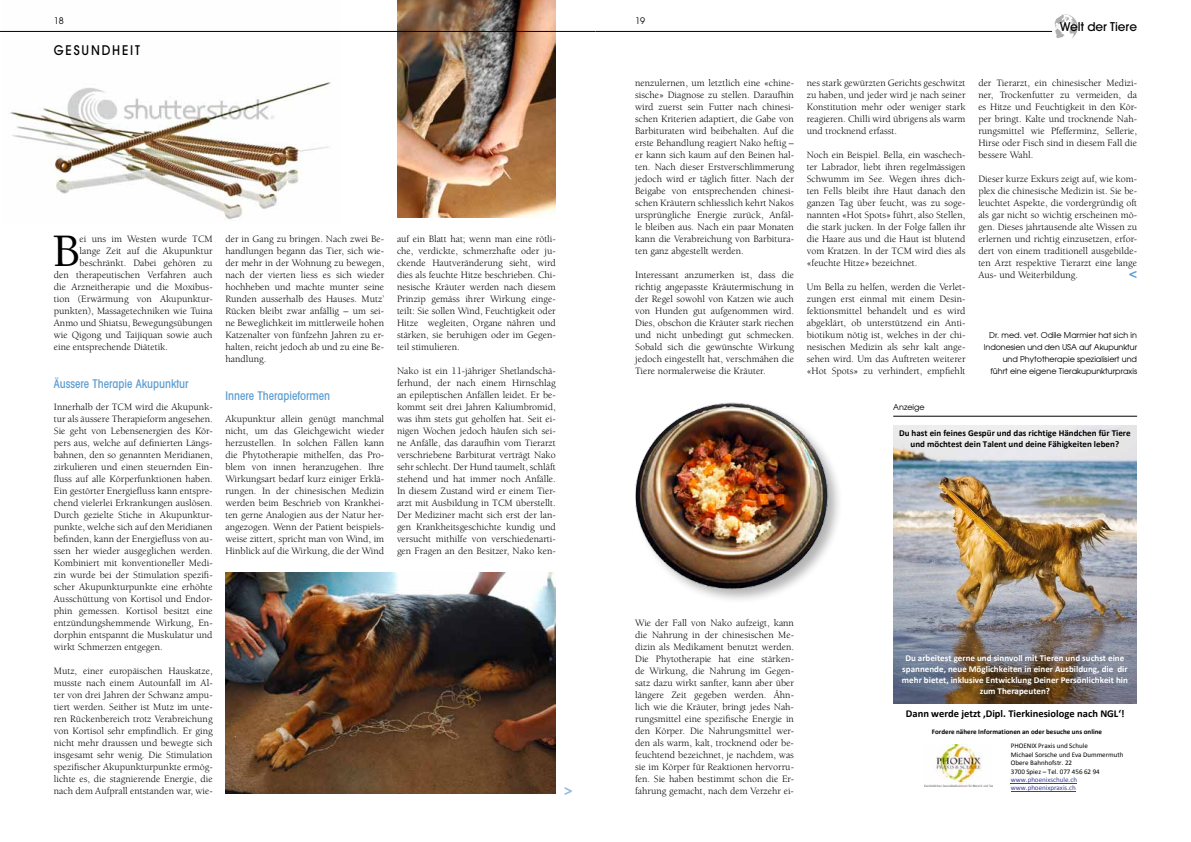
<style>
.page{position:relative;width:1191px;height:842px;background:#fff}
.page>*{position:absolute;margin:0;border:0;box-sizing:border-box;transform-origin:0 0}
.t1{font:500 47.8px "Berkeley";color:#000}
.t2{font:600 15.4px "Avant Garde";color:#96bbe3;scale:.91 1}
.t3{font:600 condensed 14px "Avant Garde";color:#5d9dd1}
.t4{font:500 13.2px "Avant Garde";letter-spacing:.15em;color:#000;scale:.91 1}
.t5{font:500 condensed 12px "Avant Garde";color:#5d9dd1}
.t6{font:500 12px "Avant Garde";color:#000}
.t7{font:700 10.5px "Calibri";color:#000}
.t8{font:10px/12px "Berkeley";color:#000;text-align:justify}
.t9{font:700 9px/10.8px "Calibri";color:#fff;text-align:center}
.t10{font:700 9px/10.8px "Calibri";color:#000;text-align:center}
.t11{font:9px "Avant Garde";color:#000}
.t12{font:8px/12px "Avant Garde";color:#000;text-align:right}
.t13{font:7px/8.4px "Calibri";letter-spacing:-.005em;color:#000}
.t14{font:700 7px "Calibri";color:#000}
.t15{font:7px/8.4px "Calibri";color:#364194}
</style>
<div class="page">
<img style="left:2px;top:30px;width:338px;height:190px">
<img style="left:397px;top:0;width:159px;height:218px">
<img style="left:225px;top:573px;width:331px;height:221px">
<img style="left:635px;top:402px;width:204px;height:198px">
<svg style="left:1054px;top:14px;width:23px;height:24px"></svg>
<hr style="left:595px;top:31px;width:457px;height:1px;background:#000">
<hr style="left:0;top:31px;width:595px;height:1px;background:#000">
<img style="left:893px;top:425px;width:244px;height:92px">
<img style="left:893px;top:517px;width:244px;height:92px">
<svg style="left:893px;top:609px;width:244px;height:92px;background:#757071"></svg>
<img style="left:924px;top:744px;width:68px;height:43px">
<hr style="left:1011px;top:783px;width:66px;height:1px;background:#364194">
<hr style="left:1011px;top:791px;width:64px;height:1px;background:#364194">
<hr style="left:893px;top:416px;width:244px;height:1px;background:#000">
<p class="t11" style="left:54px;top:15px;width:11px">18</p>
<p class="t11" style="left:635px;top:15px;width:11px">19</p>
<h3 class="t4" style="left:54px;top:42px;width:96px">GESUNDHEIT</h3>
<h1 class="t1" style="left:53px;top:225px;width:28px">B</h1>
<p class="t8" style="left:80px;top:233px;width:135px">ei uns im Westen wurde TCM</p>
<p class="t8" style="left:80px;top:245px;width:135px">lange Zeit auf die Akupunktur</p>
<p class="t8" style="left:80px;top:257px;width:135px">beschränkt. Dabei gehören zu</p>
<p class="t8" style="left:54px;top:269px;width:160px">den therapeutischen Verfahren auch</p>
<p class="t8" style="left:54px;top:281px;width:160px">die Arzneitherapie und die Moxibus-</p>
<p class="t8" style="left:54px;top:293px;width:160px">tion (Erwärmung von Akupunktur-</p>
<p class="t8" style="left:54px;top:305px;width:160px">punkten), Massagetechniken wie Tuina</p>
<p class="t8" style="left:54px;top:317px;width:160px">Anmo und Shiatsu, Bewegungsübungen</p>
<p class="t8" style="left:54px;top:329px;width:160px">wie Qigong und Taijiquan sowie auch</p>
<p class="t8" style="left:54px;top:341px;width:116px">eine entsprechende Diätetik.</p>
<p class="t5" style="left:54px;top:376px;width:136px">Äussere Therapie Akupunktur</p>
<p class="t8" style="left:54px;top:401px;width:160px">Innerhalb der TCM wird die Akupunk&shy;tur als äussere Therapieform angesehen.<br>Sie geht von Lebensenergien des Kör&shy;pers aus, welche auf definierten Längs&shy;bahnen, den so genannten Meridianen, zirkulieren und einen steuernden Ein&shy;fluss auf alle Körperfunktionen haben.<br>Ein gestörter Energiefluss kann entspre&shy;chend vielerlei Erkrankungen auslösen.<br>Durch gezielte Stiche in Akupunktur&shy;punkte, welche sich auf den Meridianen befinden, kann der Energiefluss von au&shy;ssen her wieder ausgeglichen werden.<br>Kombiniert mit konventioneller Medi&shy;zin wurde bei der Stimulation spezifi&shy;scher Akupunkturpunkte eine erhöhte Ausschüttung von Kortisol und Endor&shy;phin gemessen. Kortisol besitzt eine entzündungshemmende Wirkung, En&shy;dorphin entspannt die Muskulatur und wirkt Schmerzen entgegen.</p>
<p class="t8" style="left:54px;top:665px;width:160px">Mutz, einer europäischen Hauskatze, musste nach einem Autounfall im Al&shy;ter von drei Jahren der Schwanz ampu&shy;tiert werden. Seither ist Mutz im unte&shy;ren Rückenbereich trotz Verabreichung von Kortisol sehr empfindlich. Er ging nicht mehr draussen und bewegte sich insgesamt sehr wenig. Die Stimulation spezifischer Akupunkturpunkte ermög&shy;lichte es, die stagnierende Energie, die nach dem Aufprall entstanden war, wie-</p>
<p class="t8" style="left:225px;top:233px;width:160px">der in Gang zu bringen. Nach zwei Be&shy;handlungen begann das Tier, sich wie&shy;der mehr in der Wohnung zu bewegen, nach der vierten liess es sich wieder hochheben und machte munter seine Runden ausserhalb des Hauses. Mutz’ Rücken bleibt zwar anfällig – um sei&shy;ne Beweglichkeit im mittlerweile hohen Katzenalter von fünfzehn Jahren zu er&shy;halten, reicht jedoch ab und zu eine Be&shy;handlung.</p>
<p class="t5" style="left:225px;top:388px;width:106px">Innere Therapieformen</p>
<p class="t8" style="left:225px;top:413px;width:160px">Akupunktur allein genügt manchmal nicht, um das Gleichgewicht wieder herzustellen. In solchen Fällen kann die Phytotherapie mithelfen, das Pro&shy;blem von innen heranzugehen. Ihre Wirkungsart bedarf kurz einiger Erklä&shy;rungen. In der chinesischen Medizin werden beim Beschrieb von Krankhei&shy;ten gerne Analogien aus der Natur her&shy;angezogen. Wenn der Patient beispiels&shy;weise zittert, spricht man von Wind, im Hinblick auf die Wirkung, die der Wind</p>
<p class="t8" style="left:397px;top:233px;width:160px">auf ein Blatt hat; wenn man eine rötli&shy;che, verdickte, schmerzhafte oder ju&shy;ckende Hautveränderung sieht, wird dies als feuchte Hitze beschrieben. Chi&shy;nesische Kräuter werden nach diesem Prinzip gemäss ihrer Wirkung einge&shy;teilt: Sie sollen Wind, Feuchtigkeit oder Hitze wegleiten, Organe nähren und stärken, sie beruhigen oder im Gegen&shy;teil stimulieren.</p>
<p class="t8" style="left:397px;top:365px;width:160px">Nako ist ein 11-jähriger Shetlandschä&shy;ferhund, der nach einem Hirnschlag an epileptischen Anfällen leidet. Er be&shy;kommt seit drei Jahren Kaliumbromid, was ihm stets gut geholfen hat. Seit ei&shy;nigen Wochen jedoch häufen sich sei&shy;ne Anfälle, das daraufhin vom Tierarzt verschriebene Barbiturat verträgt Nako sehr schlecht. Der Hund taumelt, schläft stehend und hat immer noch Anfälle.<br>In diesem Zustand wird er einem Tier&shy;arzt mit Ausbildung in TCM überstellt.<br>Der Mediziner macht sich erst der lan&shy;gen Krankheitsgeschichte kundig und versucht mithilfe von verschiedenarti&shy;gen Fragen an den Besitzer, Nako ken-</p>
<h2 class="t2" style="left:564px;top:779px;width:11px">&gt;</h2>
<p class="t8" style="left:635px;top:77px;width:160px">nenzulernen, um letztlich eine «chine&shy;sische» Diagnose zu stellen. Daraufhin wird zuerst sein Futter nach chinesi&shy;schen Kriterien adaptiert, die Gabe von Barbituraten wird beibehalten. Auf die erste Behandlung reagiert Nako heftig – er kann sich kaum auf den Beinen hal&shy;ten. Nach dieser Erstverschlimmerung jedoch wird er täglich fitter. Nach der Beigabe von entsprechenden chinesi&shy;schen Kräutern schliesslich kehrt Nakos ursprüngliche Energie zurück, Anfäl&shy;le bleiben aus. Nach ein paar Monaten kann die Verabreichung von Barbitura&shy;ten ganz abgestellt werden.</p>
<p class="t8" style="left:635px;top:269px;width:160px">Interessant anzumerken ist, dass die richtig angepasste Kräutermischung in der Regel sowohl von Katzen wie auch von Hunden gut aufgenommen wird.<br>Dies, obschon die Kräuter stark riechen und nicht unbedingt gut schmecken.<br>Sobald sich die gewünschte Wirkung jedoch eingestellt hat, verschmähen die Tiere normalerweise die Kräuter.</p>
<p class="t8" style="left:635px;top:617px;width:160px">Wie der Fall von Nako aufzeigt, kann die Nahrung in der chinesischen Me&shy;dizin als Medikament benutzt werden.<br>Die Phytotherapie hat eine stärken&shy;de Wirkung, die Nahrung im Gegen&shy;satz dazu wirkt sanfter, kann aber über längere Zeit gegeben werden. Ähn&shy;lich wie die Kräuter, bringt jedes Nah&shy;rungsmittel eine spezifische Energie in den Körper. Die Nahrungsmittel wer&shy;den als warm, kalt, trocknend oder be&shy;feuchtend bezeichnet, je nachdem, was sie im Körper für Reaktionen hervorru&shy;fen. Sie haben bestimmt schon die Er&shy;fahrung gemacht, nach dem Verzehr ei-</p>
<p class="t6" style="left:1059px;top:19px;width:79px">Welt der Tiere</p>
<p class="t8" style="left:806px;top:77px;width:160px">nes stark gewürzten Gerichts geschwitzt zu haben, und jeder wird je nach seiner Konstitution mehr oder weniger stark reagieren. Chilli wird übrigens als warm und trocknend erfasst.</p>
<p class="t8" style="left:806px;top:149px;width:160px">Noch ein Beispiel. Bella, ein waschech&shy;ter Labrador, liebt ihren regelmässigen Schwumm im See. Wegen ihres dich&shy;ten Fells bleibt ihre Haut danach den ganzen Tag über feucht, was zu soge&shy;nannten «Hot Spots» führt, also Stellen, die stark jucken. In der Folge fallen ihr die Haare aus und die Haut ist blutend vom Kratzen. In der TCM wird dies als «feuchte Hitze» bezeichnet.</p>
<p class="t8" style="left:806px;top:281px;width:160px">Um Bella zu helfen, werden die Verlet&shy;zungen erst einmal mit einem Desin&shy;fektionsmittel behandelt und es wird abgeklärt, ob unterstützend ein Anti&shy;biotikum nötig ist, welches in der chi&shy;nesischen Medizin als sehr kalt ange&shy;sehen wird. Um das Auftreten weiterer «Hot Spots» zu verhindert, empfiehlt</p>
<p class="t12" style="left:893px;top:401px;width:33px">Anzeige</p>
<p class="t8" style="left:978px;top:77px;width:160px">der Tierarzt, ein chinesischer Medizi&shy;ner, Trockenfutter zu vermeiden, da es Hitze und Feuchtigkeit in den Kör&shy;per bringt. Kalte und trocknende Nah&shy;rungsmittel wie Pfefferminz, Sellerie, Hirse oder Fisch sind in diesem Fall die bessere Wahl.</p>
<p class="t8" style="left:978px;top:173px;width:160px">Dieser kurze Exkurs zeigt auf, wie kom&shy;plex die chinesische Medizin ist. Sie be&shy;leuchtet Aspekte, die vordergründig oft als gar nicht so wichtig erscheinen mö&shy;gen. Dieses jahrtausende alte Wissen zu erlernen und richtig einzusetzen, erfor&shy;dert von einem traditionell ausgebilde&shy;ten Arzt respektive Tierarzt eine lange Aus- und Weiterbildung.</p>
<h3 class="t3" style="left:1128px;top:265px;width:10px">&lt;</h3>
<p class="t12" style="left:983px;top:329px;width:155px">Dr. med. vet. Odile Marmier hat sich in Indonesien und den USA auf Akupunktur und Phytotherapie spezialisiert und führt eine eigene Tierakupunkturpraxis</p>
<p class="t10" style="left:899px;top:427px;width:233px">Du hast ein feines Gespür und das richtige Händchen für Tiere und möchtest dein Talent und deine Fähigkeiten leben?</p>
<p class="t9" style="left:902px;top:652px;width:227px">Du arbeitest gerne und sinnvoll mit Tieren und suchst eine spannende, neue Möglichkeiten in einer Ausbildung, die dir mehr bietet, inklusive Entwicklung Deiner Persönlichkeit hin zum Therapeuten?</p>
<p class="t7" style="left:906px;top:707px;width:220px">Dann werde jetzt ‚Dipl. Tierkinesiologe nach NGL‘!</p>
<p class="t14" style="left:931px;top:727px;width:172px">Fordere nähere Informationen an oder besuche uns online</p>
<p class="t13" style="left:1010px;top:742px;width:114px">PHOENIX Praxis und Schule<br>Michael Sorsche und Eva Dummermuth<br>Obere Bahnhofstr. 22<br>3700 Spiez – Tel. 077 456 62 94</p>
<p class="t15" style="left:1010px;top:775px;width:68px">www.phoenixschule.ch www.phoenixpraxis.ch</p>
</div>
